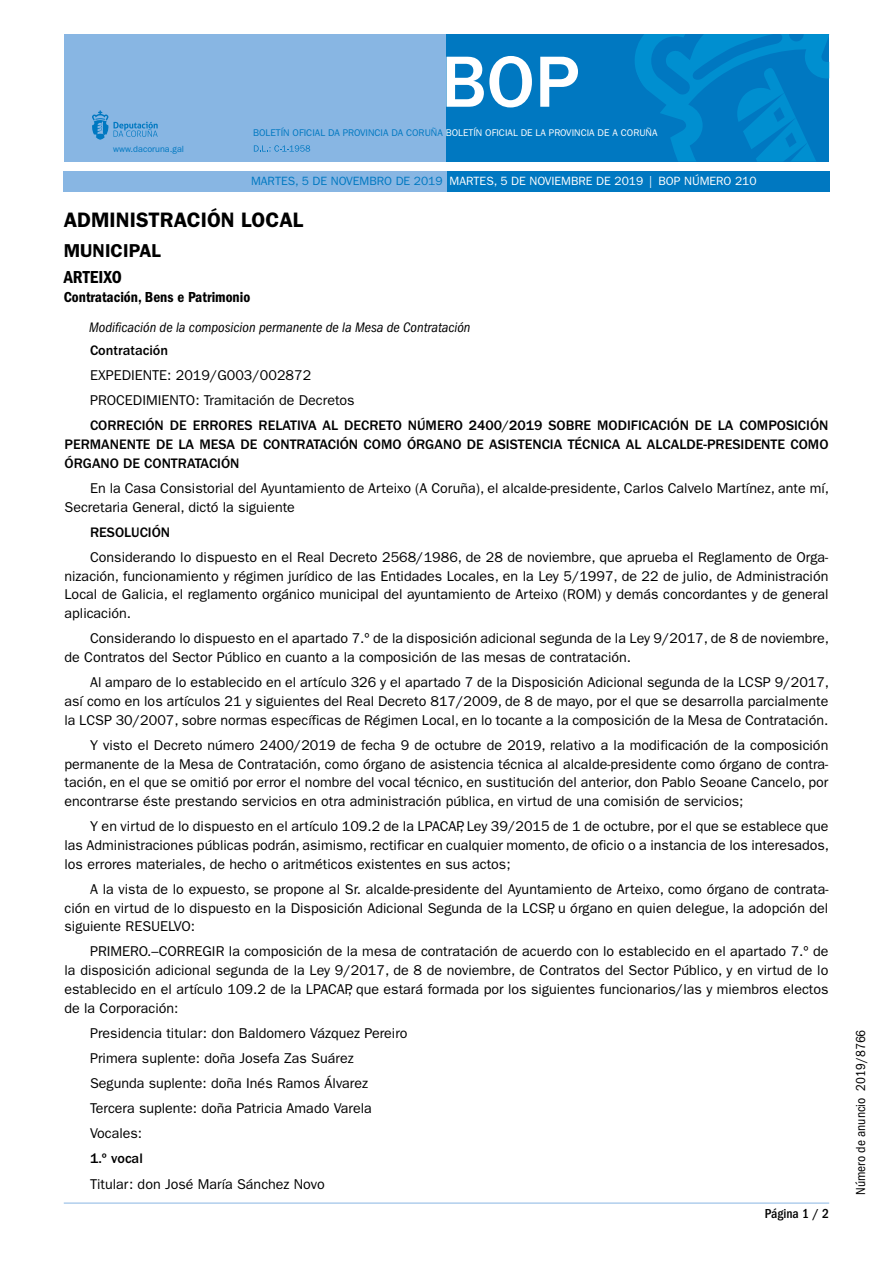
<style>
.page{position:relative;width:893px;height:1263px;background:#fff}
.page>*{position:absolute;margin:0;border:0;box-sizing:border-box;transform-origin:0 0}
.t1{font:500 75px "ITC Franklin Gothic Std";color:#fff}
.t2{font:600 21px "ITC Franklin Gothic Std";color:#000}
.t3{font:600 18.75px "ITC Franklin Gothic Std";color:#000}
.t4{font:18px "ITC Franklin Gothic Std Dm Cd";color:#000}
.t5{font:15px "ITC Franklin Gothic Std Dm Cd";color:#000}
.t6{font:14.25px/18.8px "ITC Franklin Gothic Std";color:#000;text-align:justify}
.t7{font:500 14.25px/18.8px "ITC Franklin Gothic Std";color:#000;text-align:justify}
.t8{font:italic condensed 14.25px "ITC Franklin Gothic Std";color:#000}
.t9{font:condensed 13.5px "ITC Franklin Gothic Std";color:#000}
.t10{font:500 condensed 13.5px "ITC Franklin Gothic Std";color:#000}
.t11{font:12px "ITC Franklin Gothic Std";color:#fff}
.t12{font:9.75px "ITC Franklin Gothic Std";color:#fff}
.t13{font:9px "ITC Franklin Gothic Std";color:#0078c1}
.s1{color:#0078c1}
</style>
<div class="page">
<div style="left:64px;top:34px;width:382px;height:128px;background:#88b6e3"></div>
<div style="left:446px;top:34px;width:383px;height:128px;background:#0078c1"></div>
<svg style="left:254px;top:145px;width:56px;height:7px"></svg>
<svg style="left:92px;top:110px;width:66px;height:30px"></svg>
<svg style="left:635px;top:34px;width:194px;height:128px"></svg>
<div style="left:446px;top:171px;width:383px;height:20px;background:#0078c1"></div>
<div style="left:64px;top:171px;width:383px;height:20px;background:#88b6e3"></div>
<hr style="left:64px;top:1203px;width:765px;height:1px;background:#88b6e3">
<p class="t13" style="left:113px;top:143px;width:72px">www.dacoruna.gal</p>
<h1 class="t1" style="left:441px;top:40px;width:140px">BOP</h1>
<p class="t12" style="left:253px;top:127px;width:406px"><span class="s1">BOLETÍN OFICIAL DA PROVINCIA DA CORUÑA</span> BOLETÍN OFICIAL DE LA PROVINCIA DE A CORUÑA</p>
<p class="t11" style="left:251px;top:174px;width:507px"><span class="s1">MARTES, 5 DE NOVEMBRO DE 2019</span> MARTES, 5 DE NOVIEMBRE DE 2019 | BOP NÚMERO 210</p>
<h2 class="t2" style="left:64px;top:207px;width:229px">ADMINISTRACIÓN LOCAL</h2>
<h3 class="t3" style="left:64px;top:239px;width:88px">MUNICIPAL</h3>
<p class="t4" style="left:64px;top:267px;width:60px">Arteixo</p>
<p class="t5" style="left:64px;top:289px;width:188px">Contratación, Bens e Patrimonio</p>
<p class="t8" style="left:89px;top:319px;width:383px">Modificación de la composicion permanente de la Mesa de Contratación</p>
<p class="t7" style="left:90px;top:341px;width:80px">Contratación</p>
<p class="t6" style="left:90px;top:363px;width:266px;line-height:25px">EXPEDIENTE: 2019/G003/002872<br>PROCEDIMIENTO: Tramitación de Decretos</p>
<p class="t7" style="left:65px;top:416px;width:765px;text-indent:26px">CORRECIÓN DE ERRORES RELATIVA AL DECRETO NÚMERO 2400/2019 SOBRE MODIFICACIÓN DE LA COMPOSICIÓN PERMANENTE DE LA MESA DE CONTRATACIÓN COMO ÓRGANO DE ASISTENCIA TÉCNICA AL ALCALDE-PRESIDENTE COMO ÓRGANO DE CONTRATACIÓN</p>
<p class="t6" style="left:65px;top:479px;width:766px;text-indent:26px">En la Casa Consistorial del Ayuntamiento de Arteixo (A Coruña), el alcalde-presidente, Carlos Calvelo Martínez, ante mí,<br>Secretaria General, dictó la siguiente</p>
<p class="t7" style="left:90px;top:523px;width:82px">RESOLUCIÓN</p>
<p class="t6" style="left:65px;top:548px;width:765px;text-indent:26px">Considerando lo dispuesto en el Real Decreto 2568/1986, de 28 de noviembre, que aprueba el Reglamento de Orga&shy;nización, funcionamiento y régimen jurídico de las Entidades Locales, en la Ley 5/1997, de 22 de julio, de Administración Local de Galicia, el reglamento orgánico municipal del ayuntamiento de Arteixo (ROM) y demás concordantes y de general aplicación.</p>
<p class="t6" style="left:65px;top:629px;width:766px;text-indent:26px">Considerando lo dispuesto en el apartado 7.º de la disposición adicional segunda de la Ley 9/2017, de 8 de noviembre, de Contratos del Sector Público en cuanto a la composición de las mesas de contratación.</p>
<p class="t6" style="left:65px;top:673px;width:766px;text-indent:26px">Al amparo de lo establecido en el artículo 326 y el apartado 7 de la Disposición Adicional segunda de la LCSP 9/2017, así como en los artículos 21 y siguientes del Real Decreto 817/2009, de 8 de mayo, por el que se desarrolla parcialmente la LCSP 30/2007, sobre normas específicas de Régimen Local, en lo tocante a la composición de la Mesa de Contratación.</p>
<p class="t6" style="left:65px;top:736px;width:765px;text-indent:26px">Y visto el Decreto número 2400/2019 de fecha 9 de octubre de 2019, relativo a la modificación de la composición permanente de la Mesa de Contratación, como órgano de asistencia técnica al alcalde-presidente como órgano de contra&shy;tación, en el que se omitió por error el nombre del vocal técnico, en sustitución del anterior, don Pablo Seoane Cancelo, por encontrarse éste prestando servicios en otra administración pública, en virtud de una comisión de servicios;</p>
<p class="t6" style="left:65px;top:817px;width:766px;text-indent:26px">Y en virtud de lo dispuesto en el artículo 109.2 de la LPACAP, Ley 39/2015 de 1 de octubre, por el que se establece que las Administraciones públicas podrán, asimismo, rectificar en cualquier momento, de oficio o a instancia de los interesados, los errores materiales, de hecho o aritméticos existentes en sus actos;</p>
<p class="t6" style="left:65px;top:880px;width:765px;text-indent:26px">A la vista de lo expuesto, se propone al Sr. alcalde-presidente del Ayuntamiento de Arteixo, como órgano de contrata&shy;ción en virtud de lo dispuesto en la Disposición Adicional Segunda de la LCSP, u órgano en quien delegue, la adopción del siguiente RESUELVO:</p>
<p class="t6" style="left:65px;top:942px;width:765px;text-indent:26px">PRIMERO.–CORREGIR la composición de la mesa de contratación de acuerdo con lo establecido en el apartado 7.º de la disposición adicional segunda de la Ley 9/2017, de 8 de noviembre, de Contratos del Sector Público, y en virtud de lo establecido en el artículo 109.2 de la LPACAP, que estará formada por los siguientes funcionarios/las y miembros electos de la Corporación:</p>
<p class="t6" style="left:90px;top:1020px;width:319px;line-height:25px;text-align:left">Presidencia titular: don Baldomero Vázquez Pereiro Primera suplente: doña Josefa Zas Suárez Segunda suplente: doña Inés Ramos Álvarez Tercera suplente: doña Patricia Amado Varela Vocales:</p>
<p class="t7" style="left:90px;top:1149px;width:54px">1.º vocal</p>
<p class="t6" style="left:90px;top:1174px;width:236px">Titular: don José María Sánchez Novo</p>
<p class="t10" style="left:765px;top:1206px;width:66px">Página 1 / 2</p>
<p class="t9" style="left:853px;top:1195px;width:167px;rotate:-90deg">Número de anuncio 2019/8766</p>
</div>
